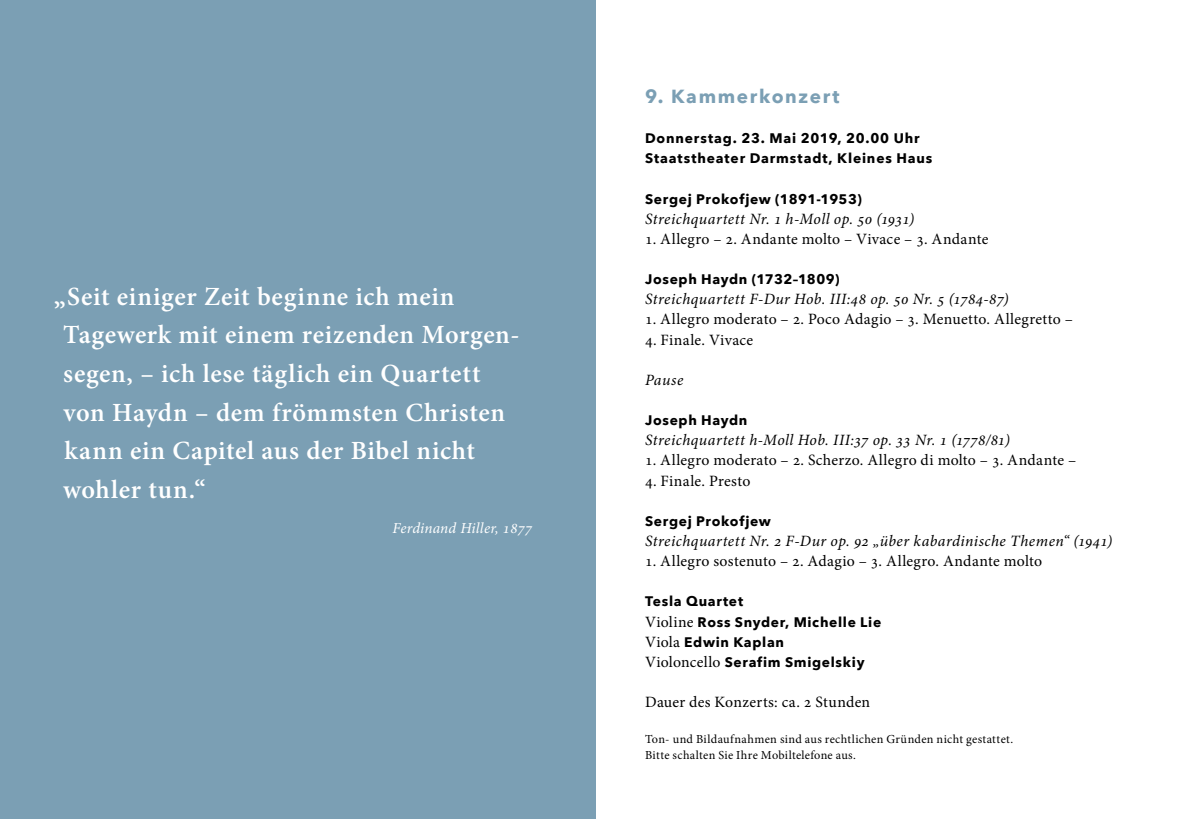
<style>
.page{position:relative;width:1191px;height:819px;background:#fff}
.page>*{position:absolute;margin:0;border:0;box-sizing:border-box;transform-origin:0 0}
.t1{font:600 26.25px/38.5px "Minion Pro";letter-spacing:.025em;color:#fff}
.t2{font:700 18.9px "Avenir Next";color:#7b9fb4}
.t3{font:15.75px "Minion Pro";letter-spacing:.015em;color:#000}
.t4{font:italic 15.75px "Minion Pro";letter-spacing:.03em;color:#000}
.t5{font:italic 15.22px "Minion Pro";letter-spacing:.015em;color:#fff}
.t6{font:700 13.83px/20.1px "Avenir Next";letter-spacing:.05em;color:#000}
.t7{font:12.25px/15.8px "Minion Pro";letter-spacing:.025em;color:#000}
.s1{font-family:"Minion Pro";font-weight:400;font-size:15.75px}
</style>
<div class="page">
<div style="left:0;top:0;width:595px;height:819px;background:#7b9fb4"></div>
<h1 class="t1" style="left:63px;top:277px;width:458px;text-indent:-9px">„Seit einiger Zeit beginne ich mein<br>Tagewerk mit einem reizenden Morgen&shy;segen, – ich lese täglich ein Quartett von Haydn – dem frömmsten Christen kann ein Capitel aus der Bibel nicht wohler tun.“</h1>
<p class="t5" style="left:392px;top:518px;width:141px">Ferdinand Hiller, 1877</p>
<p class="t2" style="left:645px;top:85px;width:196px">9. Kammerkonzert</p>
<p class="t6" style="left:645px;top:128px;width:289px">Donnerstag. 23. Mai 2019, 20.00 Uhr<br>Staatstheater Darmstadt, Kleines Haus</p>
<p class="t6" style="left:645px;top:189px;width:218px">Sergej Prokofjew (1891-1953)</p>
<p class="t4" style="left:645px;top:208px;width:271px">Streichquartett Nr. 1 h-Moll op. 50 (1931)</p>
<p class="t3" style="left:645px;top:228px;width:345px">1. Allegro – 2. Andante molto – Vivace – 3. Andante</p>
<p class="t6" style="left:645px;top:269px;width:196px">Joseph Haydn (1732–1809)</p>
<p class="t4" style="left:645px;top:288px;width:365px">Streichquartett F-Dur Hob. III:48 op. 50 Nr. 5 (1784-87)</p>
<p class="t3" style="left:645px;top:309px;width:429px">1. Allegro moderato – 2. Poco Adagio – 3. Menuetto. Allegretto –</p>
<p class="t3" style="left:645px;top:329px;width:110px">4. Finale. Vivace</p>
<p class="t4" style="left:645px;top:369px;width:40px">Pause</p>
<p class="t6" style="left:645px;top:410px;width:104px">Joseph Haydn</p>
<p class="t4" style="left:645px;top:429px;width:366px">Streichquartett h-Moll Hob. III:37 op. 33 Nr. 1 (1778/81)</p>
<p class="t3" style="left:645px;top:450px;width:432px">1. Allegro moderato – 2. Scherzo. Allegro di molto – 3. Andante –</p>
<p class="t3" style="left:645px;top:470px;width:107px">4. Finale. Presto</p>
<p class="t6" style="left:645px;top:511px;width:127px">Sergej Prokofjew</p>
<p class="t4" style="left:645px;top:530px;width:469px">Streichquartett Nr. 2 F-Dur op. 92 „über kabardinische Themen“ (1941)</p>
<p class="t3" style="left:645px;top:550px;width:398px">1. Allegro sostenuto – 2. Adagio – 3. Allegro. Andante molto</p>
<p class="t6" style="left:645px;top:591px;width:238px">Tesla Quartet<br><span class="s1">Violine</span> Ross Snyder, Michelle Lie<br><span class="s1">Viola</span> Edwin Kaplan<br><span class="s1">Violoncello</span> Serafim Smigelskiy</p>
<p class="t3" style="left:645px;top:691px;width:227px">Dauer des Konzerts: ca. 2 Stunden</p>
<p class="t7" style="left:645px;top:731px;width:369px">Ton- und Bildaufnahmen sind aus rechtlichen Gründen nicht gestattet.<br>Bitte schalten Sie Ihre Mobiltelefone aus.</p>
</div>
